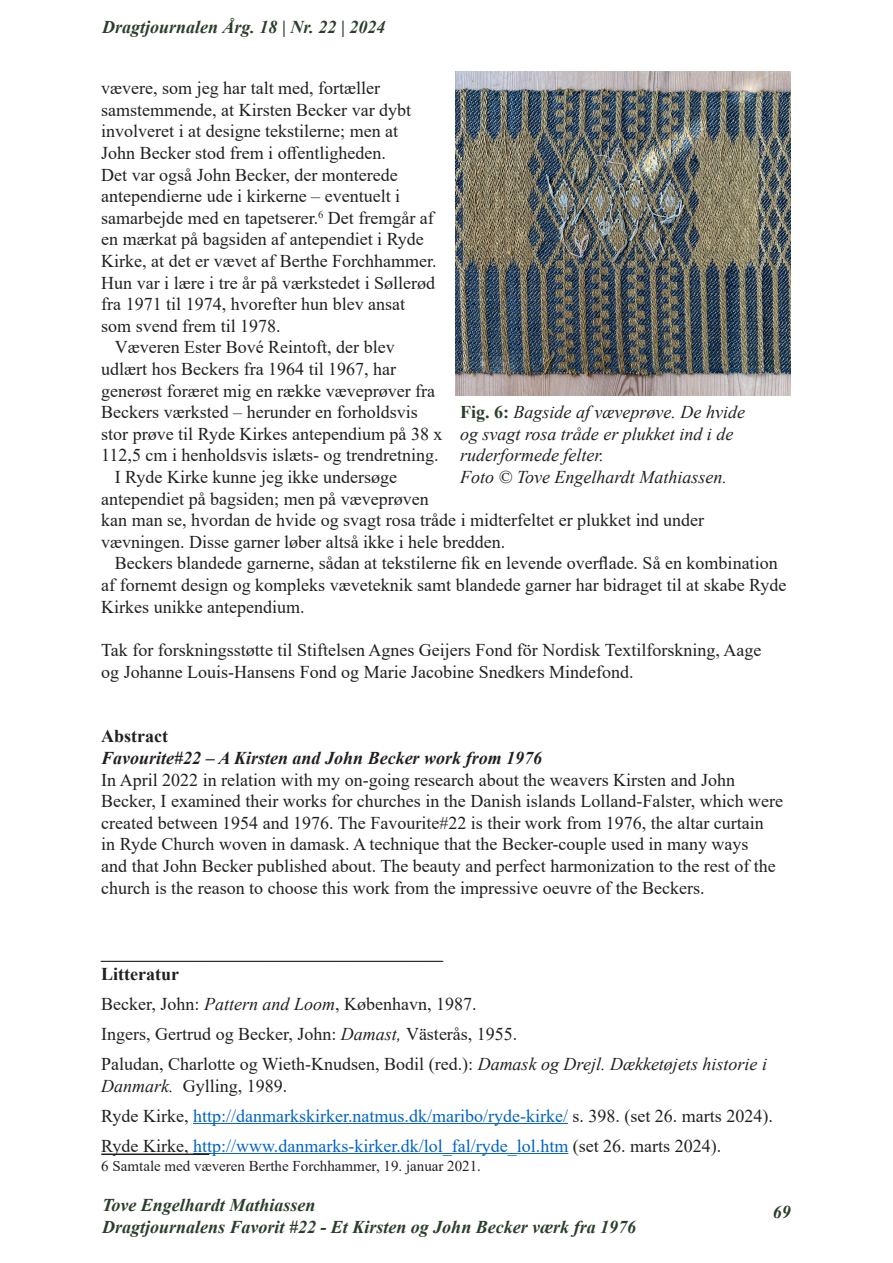
<style>
.page{position:relative;width:893px;height:1263px;background:#fff}
.page>*{position:absolute;margin:0;border:0;box-sizing:border-box;transform-origin:0 0}
.t1{font:18px/21.6px "Times New Roman";color:#231f20}
.t2{font:18px "Times New Roman";color:#0563c1}
.t3{font:italic 700 18px/21.6px "Times New Roman";color:#2b3e2b}
.Figur_tekst{font:italic 18px/21.6px "Times New Roman";color:#231f20}
.t4{font:italic 700 18px/21.6px "Times New Roman";color:#231f20}
.t5{font:700 18px "Times New Roman";color:#231f20}
.footnote_text{font:15px "Times New Roman";color:#231f20}
.s1{font-weight:700;font-style:normal;color:#2b3e2b}
.s2{font-style:normal}
.s3{font-weight:700}
.s4{font-style:italic}
.s5{color:#231f20}
</style>
<div class="page">
<hr style="left:193px;top:1123px;width:375px;height:1px;background:#0563c1">
<hr style="left:193px;top:1153px;width:375px;height:1px;background:#0563c1">
<hr style="left:101px;top:1153px;width:108px;height:2px;background:#231f20">
<img style="left:456px;top:72px;width:335px;height:323px">
<p class="t3" style="left:102px;top:15px;width:285px">Dragtjournalen Årg. 18 | Nr. 22 | 2024</p>
<p class="t1" style="left:101px;top:77px;width:337px">vævere, som jeg har talt med, fortæller samstemmende, at Kirsten Becker var dybt involveret i at designe tekstilerne; men at John Becker stod frem i offentligheden.<br>Det var også John Becker, der monterede antependierne ude i kirkerne – eventuelt i samarbejde med en tapetserer.<sup>6</sup> Det fremgår af en mærkat på bagsiden af antependiet i Ryde Kirke, at det er vævet af Berthe Forchhammer.<br>Hun var i lære i tre år på værkstedet i Søllerød fra 1971 til 1974, hvorefter hun blev ansat som svend frem til 1978.</p>
<p class="t1" style="left:101px;top:336px;width:343px;text-indent:14px">Væveren Ester Bové Reintoft, der blev udlært hos Beckers fra 1964 til 1967, har generøst foræret mig en række væveprøver fra Beckers værksted – herunder en forholdsvis stor prøve til Ryde Kirkes antependium på 38 x 112,5 cm i henholdsvis islæts- og trendretning.</p>
<p class="t1" style="left:101px;top:466px;width:604px;text-indent:14px">I Ryde Kirke kunne jeg ikke undersøge<br>antependiet på bagsiden; men på væveprøven<br>kan man se, hvordan de hvide og svagt rosa tråde i midterfeltet er plukket ind under vævningen. Disse garner løber altså ikke i hele bredden.</p>
<p class="t1" style="left:101px;top:552px;width:687px;text-indent:14px">Beckers blandede garnerne, sådan at tekstilerne fik en levende overflade. Så en kombination af fornemt design og kompleks væveteknik samt blandede garner har bidraget til at skabe Ryde<br>Kirkes unikke antependium.</p>
<p class="t1" style="left:101px;top:638px;width:662px">Tak for forskningsstøtte til Stiftelsen Agnes Geijers Fond för Nordisk Textilforskning, Aage</p>
<p class="t1" style="left:101px;top:660px;width:534px">og Johanne Louis-Hansens Fond og Marie Jacobine Snedkers Mindefond.</p>
<p class="Figur_tekst" style="left:460px;top:401px;width:286px"><span class="s1">Fig. 6:</span> Bagside af væveprøve. De hvide og svagt rosa tråde er plukket ind i de ruderformede felter.<br>Foto © Tove Engelhardt Mathiassen.</p>
<p class="t4" style="left:101px;top:725px;width:442px"><span class="s2">Abstract<br></span>Favourite#22 – A Kirsten and John Becker work from 1976</p>
<p class="t1" style="left:101px;top:768px;width:683px">In April 2022 in relation with my on-going research about the weavers Kirsten and John Becker, I examined their works for churches in the Danish islands Lolland-Falster, which were created between 1954 and 1976. The Favourite#22 is their work from 1976, the altar curtain<br>in Ryde Church woven in damask. A technique that the Becker-couple used in many ways<br>and that John Becker published about. The beauty and perfect harmonization to the rest of the church is the reason to choose this work from the impressive oeuvre of the Beckers.</p>
<p class="t5" style="left:101px;top:939px;width:343px">______________________________________</p>
<p class="t1" style="left:101px;top:958px;width:377px;line-height:30px"><span class="s3">Litteratur<br></span>Becker, John: <span class="s4">Pattern and Loom</span>, København, 1987.</p>
<p class="t1" style="left:101px;top:1022px;width:418px">Ingers, Gertrud og Becker, John: <span class="s4">Damast,</span> Västerås, 1955.</p>
<p class="t1" style="left:101px;top:1052px;width:667px">Paludan, Charlotte og Wieth-Knudsen, Bodil (red.): <span class="s4">Damask og Drejl. Dækketøjets historie i</span></p>
<p class="t1" style="left:101px;top:1074px;width:188px"><span class="s4">Danmark.</span> Gylling, 1989.</p>
<p class="t2" style="left:101px;top:1103px;width:673px"><span class="s5">Ryde Kirke,</span> http://danmarkskirker.natmus.dk/maribo/ryde-kirke/ <span class="s5">s. 398. (set 26. marts 2024).</span></p>
<p class="t2" style="left:101px;top:1133px;width:622px"><span class="s5">Ryde Kirke,</span> http://www.danmarks-kirker.dk/lol_fal/ryde_lol.htm <span class="s5">(set 26. marts 2024).</span></p>
<p class="footnote_text" style="left:101px;top:1155px;width:381px">6 Samtale med væveren Berthe Forchhammer, 19. januar 2021.</p>
<p class="t3" style="left:102px;top:1194px;width:536px">Tove Engelhardt Mathiassen<br>Dragtjournalens Favorit #22 - Et Kirsten og John Becker værk fra 1976</p>
<p class="t3" style="left:773px;top:1200px;width:19px">69</p>
</div>
